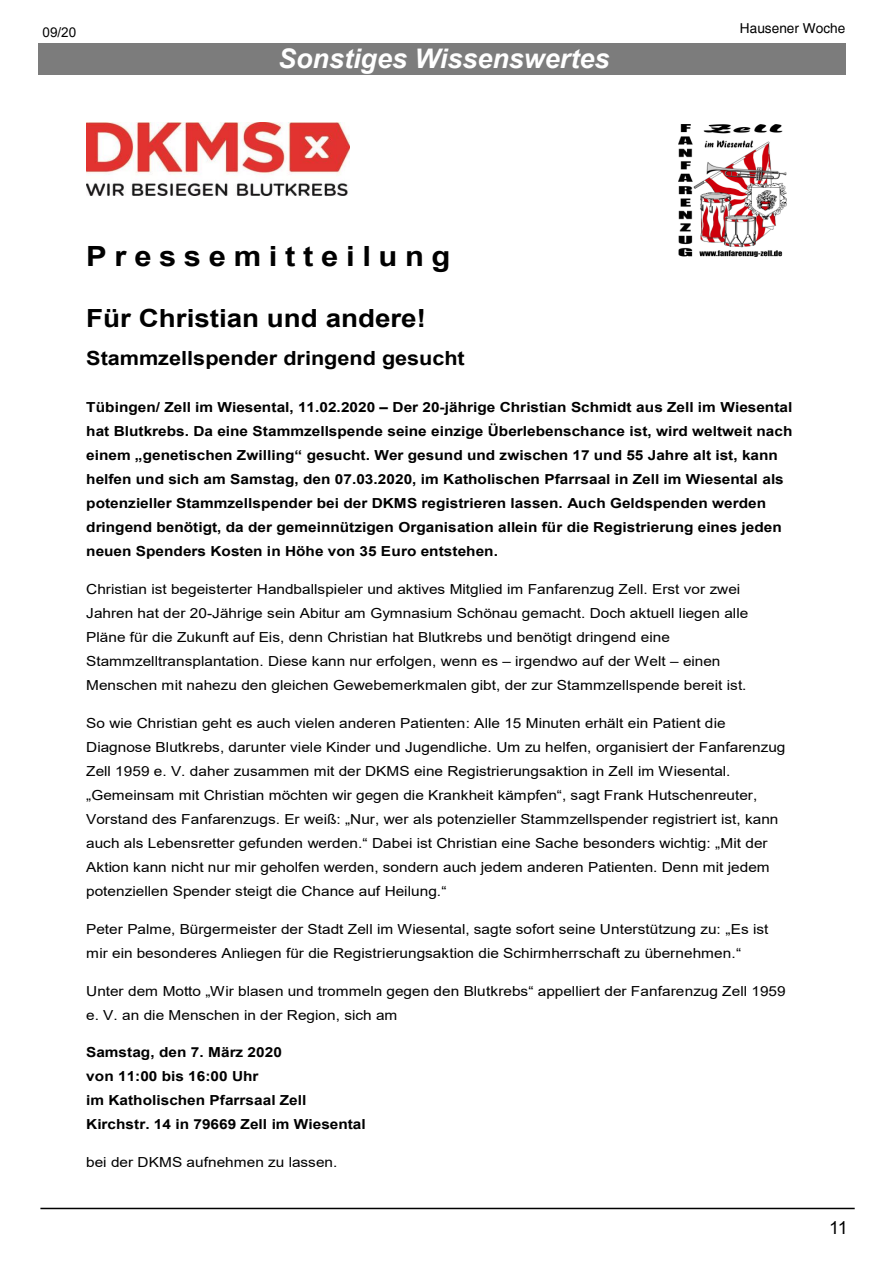
<style>
.page{position:relative;width:893px;height:1263px;background:#fff}
.page>*{position:absolute;margin:0;border:0;box-sizing:border-box;transform-origin:0 0}
.t1{font:700 27.9px "Arial";letter-spacing:.25em;color:#000;scale:1.11 1}
.t2{font:italic 700 27px "Arial";color:#fff}
.t3{font:700 25.05px "Arial";color:#000;scale:1.11 1}
.t4{font:700 19.5px "Arial";color:#000;scale:1.11 1}
.t5{font:18px "Arial";color:#000}
.t6{font:13.8px/24px "Arial";color:#000;scale:1.11 1}
.t7{font:700 13.8px/24px "Arial";color:#000;scale:1.11 1}
.t8{font:13.65px "Helvetica";color:#000}
.t9{font:13.5px "Arial";color:#000}
</style>
<div class="page">
<hr style="left:40px;top:1208px;width:815px;height:1px;background:#000">
<img style="left:86px;top:123px;width:263px;height:72px">
<img style="left:679px;top:124px;width:108px;height:132px">
<div style="left:39px;top:43px;width:807px;height:31px;background:#7c7c7c"></div>
<p class="t9" style="left:43px;top:23px;width:35px">09/20</p>
<h2 class="t2" style="left:278px;top:41px;width:333px">Sonstiges Wissenswertes</h2>
<p class="t8" style="left:740px;top:21px;width:107px">Hausener Woche</p>
<h1 class="t1" style="left:86px;top:237px;width:330px">Pressemitteilung</h1>
<h3 class="t3" style="left:86px;top:301px;width:308px">Für Christian und andere!</h3>
<h3 class="t4" style="left:86px;top:345px;width:343px">Stammzellspender dringend gesucht</h3>
<p class="t7" style="left:86px;top:396px;width:638px">Tübingen/ Zell im Wiesental, 11.02.2020 – Der 20-jährige Christian Schmidt aus Zell im Wiesental hat Blutkrebs. Da eine Stammzellspende seine einzige Überlebenschance ist, wird weltweit nach einem „genetischen Zwilling“ gesucht. Wer gesund und zwischen 17 und 55 Jahre alt ist, kann helfen und sich am Samstag, den 07.03.2020, im Katholischen Pfarrsaal in Zell im Wiesental als potenzieller Stammzellspender bei der DKMS registrieren lassen. Auch Geldspenden werden dringend benötigt, da der gemeinnützigen Organisation allein für die Registrierung eines jeden neuen Spenders Kosten in Höhe von 35 Euro entstehen.</p>
<p class="t6" style="left:86px;top:577px;width:598px">Christian ist begeisterter Handballspieler und aktives Mitglied im Fanfarenzug Zell. Erst vor zwei Jahren hat der 20-Jährige sein Abitur am Gymnasium Schönau gemacht. Doch aktuell liegen alle Pläne für die Zukunft auf Eis, denn Christian hat Blutkrebs und benötigt dringend eine Stammzelltransplantation. Diese kann nur erfolgen, wenn es – irgendwo auf der Welt – einen Menschen mit nahezu den gleichen Gewebemerkmalen gibt, der zur Stammzellspende bereit ist.</p>
<p class="t6" style="left:86px;top:711px;width:631px">So wie Christian geht es auch vielen anderen Patienten: Alle 15 Minuten erhält ein Patient die Diagnose Blutkrebs, darunter viele Kinder und Jugendliche. Um zu helfen, organisiert der Fanfarenzug Zell 1959 e. V. daher zusammen mit der DKMS eine Registrierungsaktion in Zell im Wiesental. „Gemeinsam mit Christian möchten wir gegen die Krankheit kämpfen“, sagt Frank Hutschenreuter, Vorstand des Fanfarenzugs. Er weiß: „Nur, wer als potenzieller Stammzellspender registriert ist, kann auch als Lebensretter gefunden werden.“ Dabei ist Christian eine Sache besonders wichtig: „Mit der Aktion kann nicht nur mir geholfen werden, sondern auch jedem anderen Patienten. Denn mit jedem potenziellen Spender steigt die Chance auf Heilung.“</p>
<p class="t6" style="left:86px;top:917px;width:616px">Peter Palme, Bürgermeister der Stadt Zell im Wiesental, sagte sofort seine Unterstützung zu: „Es ist mir ein besonderes Anliegen für die Registrierungsaktion die Schirmherrschaft zu übernehmen.“</p>
<p class="t6" style="left:86px;top:979px;width:632px">Unter dem Motto „Wir blasen und trommeln gegen den Blutkrebs“ appelliert der Fanfarenzug Zell 1959 e. V. an die Menschen in der Region, sich am</p>
<p class="t7" style="left:86px;top:1041px;width:253px">Samstag, den 7. März 2020<br>von 11:00 bis 16:00 Uhr<br>im Katholischen Pfarrsaal Zell<br>Kirchstr. 14 in 79669 Zell im Wiesental</p>
<p class="t6" style="left:86px;top:1150px;width:228px">bei der DKMS aufnehmen zu lassen.</p>
<h3 class="t5" style="left:829px;top:1215px;width:20px">11</h3>
</div>
